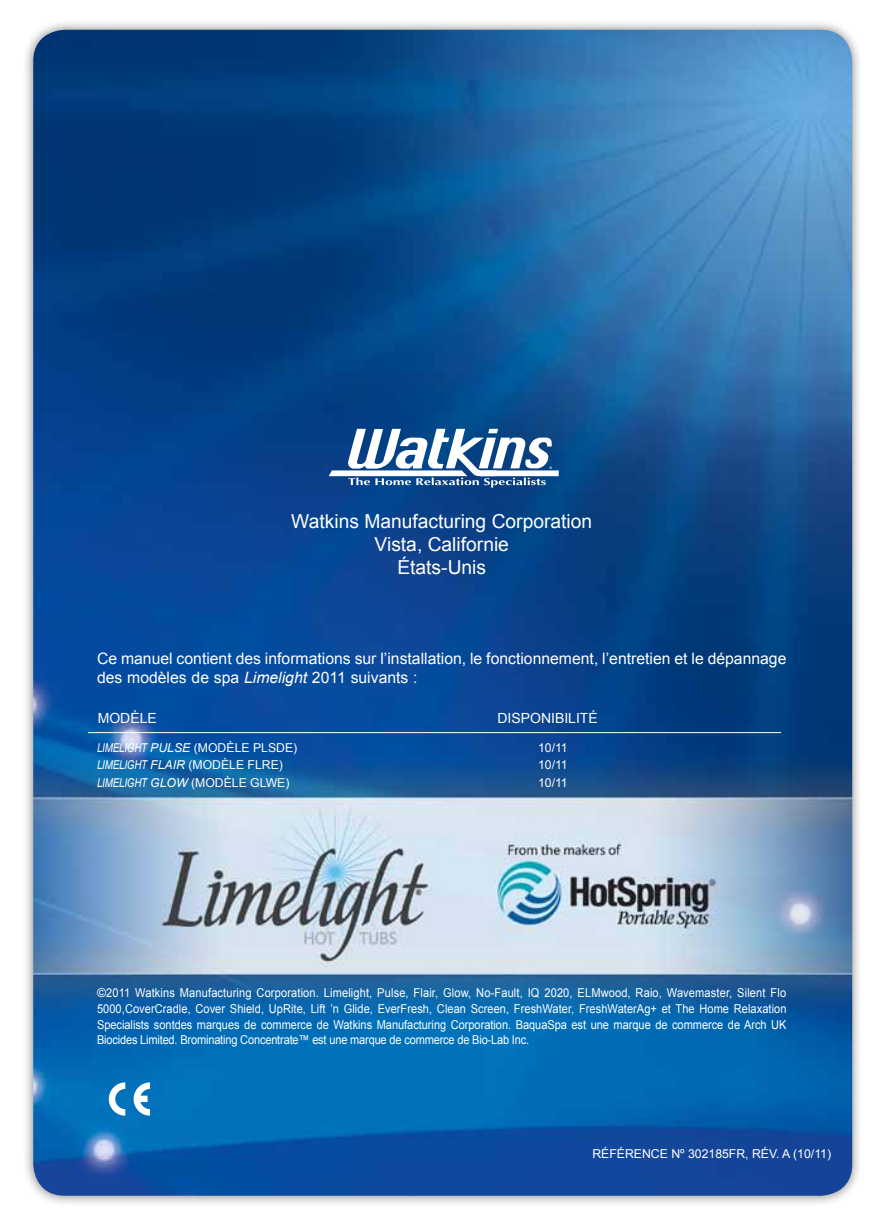
<style>
.page{position:relative;width:882px;height:1229px;background:#fff}
.page>*{position:absolute;margin:0;border:0;box-sizing:border-box;transform-origin:0 0}
.t1{font:19.25px/23.1px "Arial";color:#fff;text-align:center}
.t2{font:15.75px/19.2px "Arial";color:#fff}
.t3{font:14px "Arial";color:#fff}
.t4{font:12.25px/15.8px "Arial";letter-spacing:-.015em;color:#fff;text-align:justify}
.t5{font:italic 12.25px "Arial";letter-spacing:-.02em;color:#fff;scale:.8 1}
.s1{font-style:italic}
.s2{font-style:normal}
</style>
<div class="page">
<div style="left:22px;top:18px;width:841px;height:1188px;background:#000;opacity:.5"></div>
<img style="left:33px;top:30px;width:819px;height:1165px">
<hr style="left:88px;top:732px;width:693px;height:1px;background:#fff">
<svg style="left:329px;top:429px;width:230px;height:58px"></svg>
<svg style="left:109px;top:1082px;width:16px;height:33px"></svg>
<svg style="left:134px;top:1082px;width:16px;height:33px"></svg>
<h1 class="t1" style="left:291px;top:509px;width:302px">Watkins Manufacturing Corporation<br>Vista, Californie<br>États-Unis</h1>
<p class="t2" style="left:97px;top:649px;width:691px">Ce manuel contient des informations sur l’installation, le fonctionnement, l’entretien et le dépannage des modèles de spa <span class="s1">Limelight</span> 2011 suivants :</p>
<p class="t3" style="left:98px;top:708px;width:61px">MODÈLE</p>
<p class="t3" style="left:497px;top:708px;width:102px">DISPONIBILITÉ</p>
<p class="t5" style="left:97px;top:739px;width:252px">LIMELIGHT PULSE <span class="s2">(MODÈLE PLSDE)</span></p>
<p class="t4" style="left:538px;top:740px;width:31px">10/11</p>
<p class="t5" style="left:97px;top:757px;width:86px">LIMELIGHT Flair</p>
<p class="t4" style="left:188px;top:757px;width:96px">(MODÈLE FLRE)</p>
<p class="t4" style="left:538px;top:757px;width:31px">10/11</p>
<p class="t5" style="left:97px;top:774px;width:92px">LIMELIGHT Glow</p>
<p class="t4" style="left:191px;top:775px;width:100px">(MODÈLE GLWE)</p>
<p class="t4" style="left:538px;top:775px;width:31px">10/11</p>
<p class="t4" style="left:97px;top:985px;width:691px">©2011 Watkins Manufacturing Corporation. Limelight, Pulse, Flair, Glow, No-Fault, IQ 2020, ELMwood, Raio, Wavemaster, Silent Flo 5000,CoverCradle, Cover Shield, UpRite, Lift ’n Glide, EverFresh, Clean Screen, FreshWater, FreshWaterAg+ et The Home Relaxation Specialists sontdes marques de commerce de Watkins Manufacturing Corporation. BaquaSpa est une marque de commerce de Arch UK Biocides Limited. Brominating Concentrate™ est une marque de commerce de Bio-Lab Inc.</p>
<p class="t4" style="left:592px;top:1146px;width:240px">RÉFÉRENCE Nº 302185FR, RÉV. A (10/11)</p>
</div>
